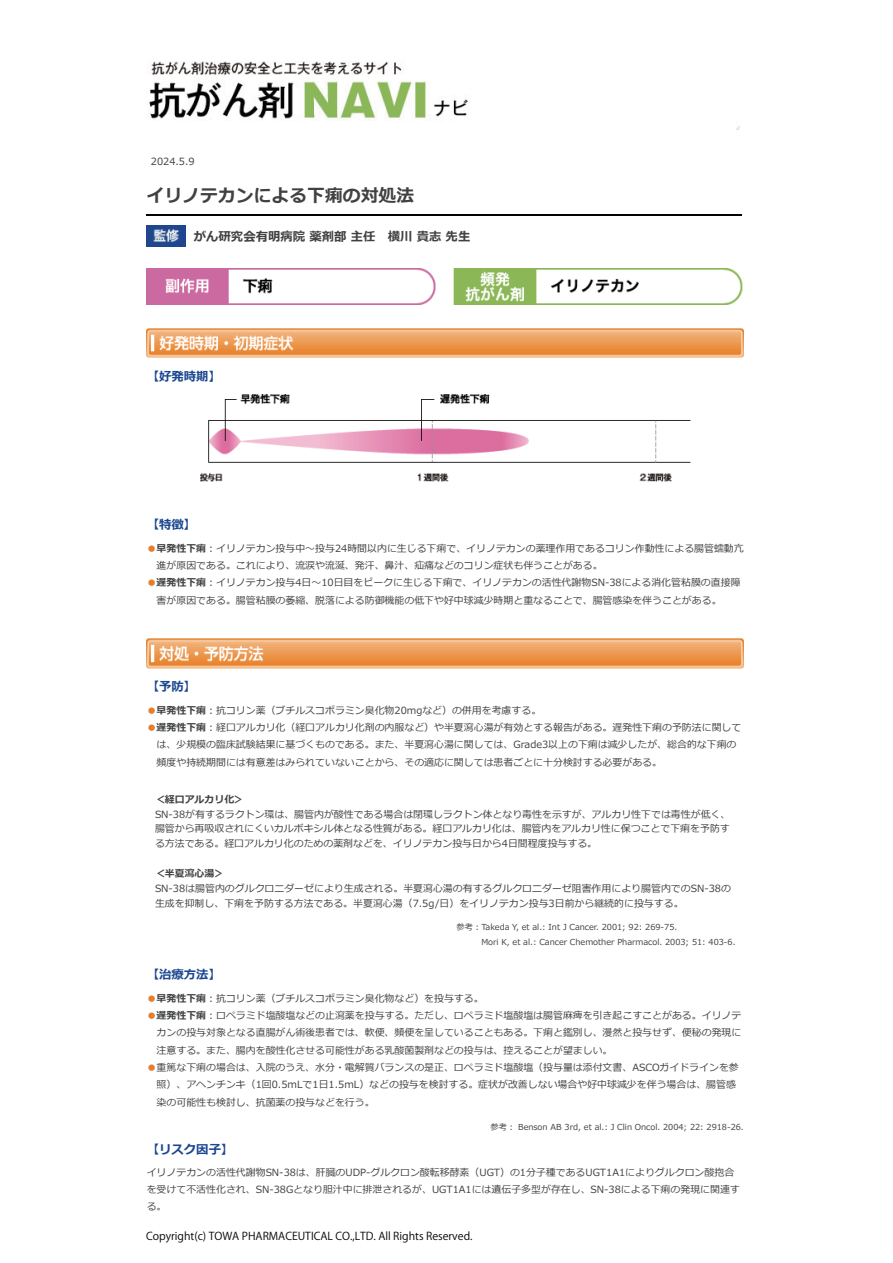
<style>
.page{position:relative;width:893px;height:1263px;background:#fff}
.page>*{position:absolute;margin:0;border:0;box-sizing:border-box;transform-origin:0 0}
.t1{font:700 17.85px "Meiryo";color:#404142}
.t2{font:700 12.45px "Meiryo";color:#1b4790}
.t3{font:700 12.45px "Meiryo";color:#404142}
.t4{font:10.8px "Koz Go Pr 6 N";color:#030303}
.t5{font:9.9px/17.4px "Meiryo";color:#404142}
.t6{font:700 9.9px "Meiryo";color:#404142}
.t7{font:8.25px/14.9px "Meiryo";color:#404142}
.s1{color:#e77e2c}
.s2{font-weight:700}
</style>
<div class="page">
<hr style="left:147px;top:214px;width:595px;height:2px;background:#030303">
<img style="left:149px;top:61px;width:591px;height:69px">
<img style="left:147px;top:226px;width:38px;height:20px">
<img style="left:147px;top:269px;width:596px;height:36px">
<img style="left:147px;top:328px;width:596px;height:30px">
<img style="left:200px;top:395px;width:490px;height:87px">
<img style="left:147px;top:638px;width:596px;height:30px">
<p class="t5" style="left:151px;top:153px;width:45px">2024.5.9</p>
<h1 class="t1" style="left:147px;top:183px;width:269px">イリノテカンによる下痢の対処法</h1>
<p class="t3" style="left:194px;top:227px;width:278px">がん研究会有明病院 薬剤部 主任 横川 貴志 先生</p>
<p class="t2" style="left:147px;top:368px;width:76px">【好発時期】</p>
<p class="t2" style="left:147px;top:516px;width:51px">【特徴】</p>
<p class="t5" style="left:157px;top:540px;width:588px;text-indent:-10px"><span class="s1">●</span><span class="s2">早発性下痢</span>：イリノテカン投与中～投与24時間以内に生じる下痢で、イリノテカンの薬理作用であるコリン作動性による腸管蠕動亢進が原因である。これにより、流涙や流涎、発汗、鼻汁、疝痛などのコリン症状も伴うことがある。</p>
<p class="t5" style="left:157px;top:575px;width:585px;text-indent:-10px"><span class="s1">●</span><span class="s2">遅発性下痢</span>：イリノテカン投与4日～10日目をピークに生じる下痢で、イリノテカンの活性代謝物SN-38による消化管粘膜の直接障害が原因である。腸管粘膜の萎縮、脱落による防御機能の低下や好中球減少時期と重なることで、腸管感染を伴うことがある。</p>
<p class="t2" style="left:147px;top:678px;width:51px">【予防】</p>
<p class="t5" style="left:147px;top:702px;width:396px"><span class="s1">●</span><span class="s2">早発性下痢</span>：抗コリン薬（ブチルスコポラミン臭化物20mgなど）の併用を考慮する。</p>
<p class="t5" style="left:157px;top:719px;width:586px;text-indent:-10px"><span class="s1">●</span><span class="s2">遅発性下痢</span>：経口アルカリ化（経口アルカリ化剤の内服など）や半夏瀉心湯が有効とする報告がある。遅発性下痢の予防法に関しては、少規模の臨床試験結果に基づくものである。また、半夏瀉心湯に関しては、Grade3以上の下痢は減少したが、総合的な下痢の頻度や持続期間には有意差はみられていないことから、その適応に関しては患者ごとに十分検討する必要がある。</p>
<p class="t6" style="left:155px;top:792px;width:91px">＜経口アルカリ化＞</p>
<p class="t5" style="left:155px;top:807px;width:577px;line-height:14.9px;text-align:justify">SN-38が有するラクトン環は、腸管内が酸性である場合は閉環しラクトン体となり毒性を示すが、アルカリ性下では毒性が低く、腸管から再吸収されにくいカルボキシル体となる性質がある。経口アルカリ化は、腸管内をアルカリ性に保つことで下痢を予防する方法である。経口アルカリ化のための薬剤などを、イリノテカン投与日から4日間程度投与する。</p>
<p class="t6" style="left:155px;top:866px;width:71px">＜半夏瀉心湯＞</p>
<p class="t5" style="left:155px;top:881px;width:577px;line-height:14.9px">SN-38は腸管内のグルクロニダーゼにより生成される。半夏瀉心湯の有するグルクロニダーゼ阻害作用により腸管内でのSN-38の生成を抑制し、下痢を予防する方法である。半夏瀉心湯（7.5g/日）をイリノテカン投与3日前から継続的に投与する。</p>
<p class="t7" style="left:481px;top:920px;width:256px;text-indent:-25px">参考：Takeda Y, et al.: Int J Cancer. 2001; 92: 269-75.<br>Mori K, et al.: Cancer Chemother Pharmacol. 2003; 51: 403-6.</p>
<p class="t2" style="left:147px;top:966px;width:76px">【治療方法】</p>
<p class="t5" style="left:147px;top:990px;width:338px"><span class="s1">●</span><span class="s2">早発性下痢</span>：抗コリン薬（ブチルスコポラミン臭化物など）を投与する。</p>
<p class="t5" style="left:157px;top:1007px;width:586px;text-align:justify;text-indent:-10px"><span class="s1">●</span><span class="s2">遅発性下痢</span>：ロペラミド塩酸塩などの止瀉薬を投与する。ただし、ロペラミド塩酸塩は腸管麻痺を引き起こすことがある。イリノテカンの投与対象となる直腸がん術後患者では、軟便、頻便を呈していることもある。下痢と鑑別し、漫然と投与せず、便秘の発現に注意する。また、腸内を酸性化させる可能性がある乳酸菌製剤などの投与は、控えることが望ましい。</p>
<p class="t5" style="left:157px;top:1059px;width:583px;text-indent:-10px"><span class="s1">●</span>重篤な下痢の場合は、入院のうえ、水分・電解質バランスの是正、ロペラミド塩酸塩（投与量は添付文書、ASCOガイドラインを参照）、アヘンチンキ（1回0.5mLで1日1.5mL）などの投与を検討する。症状が改善しない場合や好中球減少を伴う場合は、腸管感染の可能性も検討し、抗菌薬の投与などを行う。</p>
<p class="t7" style="left:490px;top:1120px;width:255px">参考： Benson AB 3rd, et al.: J Clin Oncol. 2004; 22: 2918-26.</p>
<p class="t2" style="left:147px;top:1140px;width:88px">【リスク因子】</p>
<p class="t5" style="left:147px;top:1164px;width:594px">イリノテカンの活性代謝物SN-38は、肝臓のUDP-グルクロン酸転移酵素（UGT）の1分子種であるUGT1A1によりグルクロン酸抱合を受けて不活性化され、SN-38Gとなり胆汁中に排泄されるが、UGT1A1には遺伝子多型が存在し、SN-38による下痢の発現に関連する。</p>
<p class="t4" style="left:146px;top:1230px;width:328px">Copyright(c) TOWA PHARMACEUTICAL CO.,LTD. All Rights Reserved.</p>
</div>
